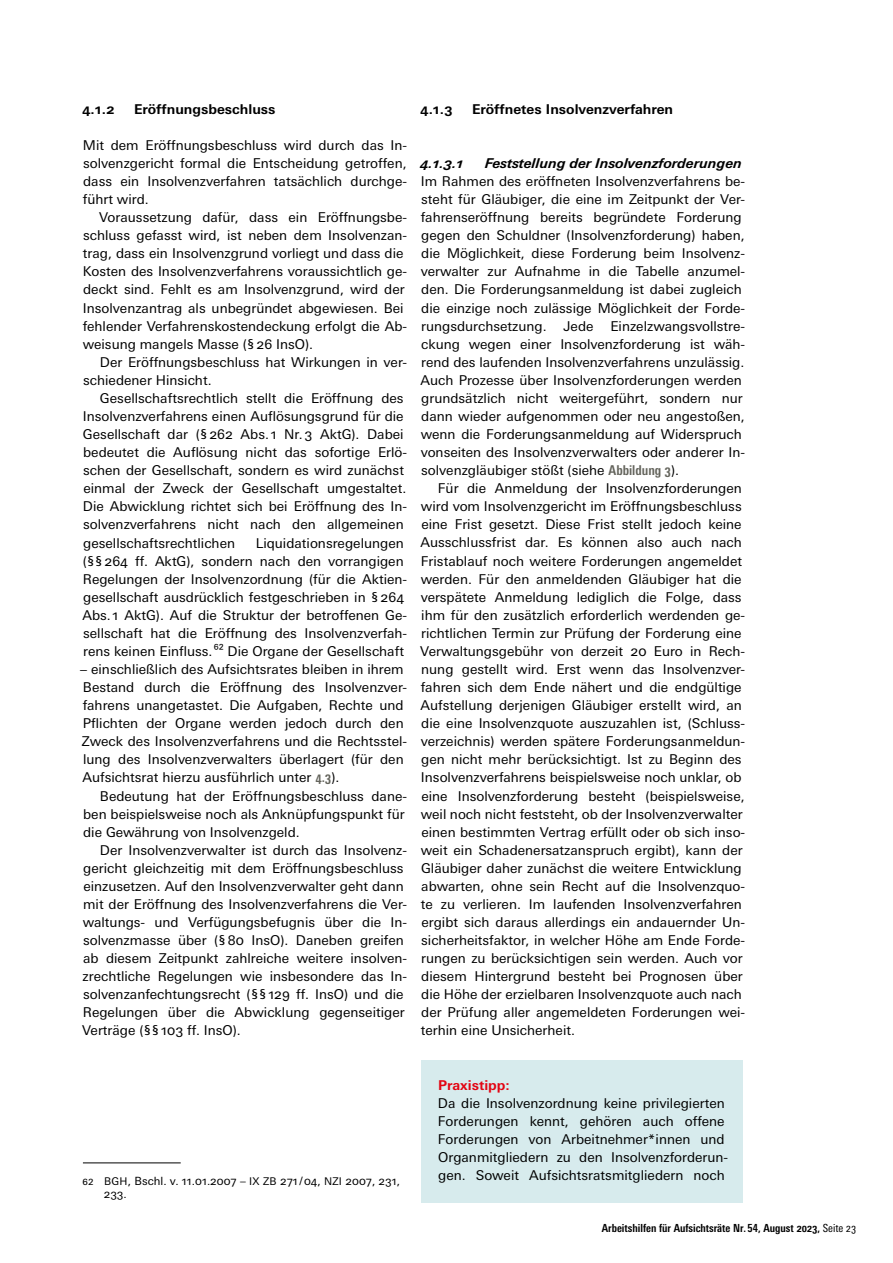
<style>
.page{position:relative;width:893px;height:1263px;background:#fff}
.page>*{position:absolute;margin:0;border:0;box-sizing:border-box;transform-origin:0 0}
.t1{font:13.5px/18px "Univers Next Pro";color:#000}
.t2{font:700 13.5px "Univers Next Pro";color:#000}
.t3{font:italic 700 13.5px "Univers Next Pro";letter-spacing:-.005em;color:#000}
.t4{font:700 13.5px "Univers Next Pro";color:#e30513}
.t5{font:11.25px/13.5px "Univers Next Pro";color:#000}
.t6{font:700 condensed 11.1px "Univers Next Pro";color:#000}
.s1{font-weight:700;font-stretch:condensed;color:#64645c}
.s2{font-size:10.65px}
.s3{font-weight:400}
</style>
<div class="page">
<hr style="left:83px;top:1162px;width:98px;height:1px;background:#000">
<div style="left:421px;top:1060px;width:321px;height:52px;background:#d7ebed"></div>
<div style="left:421px;top:1078px;width:321px;height:125px;background:#d7ebed"></div>
<p class="t2" style="left:82px;top:101px;width:34px">4.1.2</p>
<p class="t2" style="left:134px;top:101px;width:143px">Eröffnungsbeschluss</p>
<p class="t1" style="left:83px;top:136px;width:326px;text-align:justify">Mit dem Eröffnungsbeschluss wird durch das In&shy;solvenzgericht formal die Entscheidung getroffen, dass ein Insolvenzverfahren tatsächlich durchge&shy;führt wird.</p>
<p class="t1" style="left:83px;top:208px;width:326px;text-indent:16px">Voraussetzung dafür, dass ein Eröffnungsbe&shy;schluss gefasst wird, ist neben dem Insolvenzan&shy;trag, dass ein Insolvenzgrund vorliegt und dass die Kosten des Insolvenzverfahrens voraussichtlich ge&shy;deckt sind. Fehlt es am Insolvenzgrund, wird der Insolvenzantrag als unbegründet abgewiesen. Bei fehlender Verfahrenskostendeckung erfolgt die Ab&shy;weisung mangels Masse (§26 InsO).</p>
<p class="t1" style="left:83px;top:353px;width:325px;text-indent:17px">Der Eröffnungsbeschluss hat Wirkungen in ver&shy;schiedener Hinsicht.</p>
<p class="t1" style="left:83px;top:389px;width:326px;text-indent:17px">Gesellschaftsrechtlich stellt die Eröffnung des Insolvenzverfahrens einen Auflösungsgrund für die Gesellschaft dar (§262 Abs. 1 Nr.3 AktG). Dabei bedeutet die Auflösung nicht das sofortige Erlö&shy;schen der Gesellschaft, sondern es wird zunächst einmal der Zweck der Gesellschaft umgestaltet.<br>Die Abwicklung richtet sich bei Eröffnung des In&shy;solvenzverfahrens nicht nach den allgemeinen gesellschaftsrechtlichen</p>
<p class="t1" style="left:82px;top:534px;width:326px;text-indent:173px">Liquidationsregelungen (§§264 ff. AktG), sondern nach den vorrangigen Regelungen der Insolvenzordnung (für die Aktien&shy;gesellschaft ausdrücklich festgeschrieben in §264<br>Abs. 1 AktG). Auf die Struktur der betroffenen Ge&shy;sellschaft hat die Eröffnung des Insolvenzverfah&shy;rens keinen Einfluss. 62 Die Organe der Gesellschaft</p>
<p class="t1" style="left:80px;top:660px;width:329px">– einschließlich des Aufsichtsrates bleiben in ihrem Bestand durch die Eröffnung des Insolvenzver&shy;fahrens unangetastet. Die Aufgaben, Rechte und Pflichten der Organe werden jedoch durch den Zweck des Insolvenzverfahrens und die Rechtsstel&shy;lung des Insolvenzverwalters überlagert (für den Aufsichtsrat hierzu ausführlich unter <span class="s1">4.3</span>).</p>
<p class="t1" style="left:83px;top:787px;width:325px;text-indent:17px">Bedeutung hat der Eröffnungsbeschluss dane&shy;ben beispielsweise noch als Anknüpfungspunkt für die Gewährung von Insolvenzgeld.</p>
<p class="t1" style="left:82px;top:841px;width:326px;text-indent:18px">Der Insolvenzverwalter ist durch das Insolvenz&shy;gericht gleichzeitig mit dem Eröffnungsbeschluss einzusetzen. Auf den Insolvenzverwalter geht dann mit der Eröffnung des Insolvenzverfahrens die Ver&shy;waltungs- und Verfügungsbefugnis über die In&shy;solvenzmasse über (§80 InsO). Daneben greifen ab diesem Zeitpunkt zahlreiche weitere insolven&shy;zrechtliche Regelungen wie insbesondere das In&shy;solvenzanfechtungsrecht (§§129 ff. InsO) und die Regelungen über die Abwicklung gegenseitiger Verträge (§§103 ff. InsO).</p>
<p class="t2" style="left:420px;top:101px;width:34px">4.1.3</p>
<p class="t2" style="left:472px;top:101px;width:202px">Eröffnetes Insolvenzverfahren</p>
<p class="t3" style="left:420px;top:155px;width:45px">4.1.3.1</p>
<p class="t3" style="left:485px;top:155px;width:259px">Feststellung der Insolvenzforderungen</p>
<p class="t1" style="left:420px;top:172px;width:326px">Im Rahmen des eröffneten Insolvenzverfahrens be&shy;steht für Gläubiger, die eine im Zeitpunkt der Ver&shy;fahrenseröffnung bereits begründete Forderung gegen den Schuldner (Insolvenzforderung) haben, die Möglichkeit, diese Forderung beim Insolvenz&shy;verwalter zur Aufnahme in die Tabelle anzumel&shy;den. Die Forderungsanmeldung ist dabei zugleich die einzige noch zulässige Möglichkeit der Forde&shy;rungsdurchsetzung. Jede Einzelzwangsvollstre&shy;ckung wegen einer Insolvenzforderung ist wäh&shy;rend des laufenden Insolvenzverfahrens unzulässig.<br>Auch Prozesse über Insolvenzforderungen werden grundsätzlich nicht weitergeführt, sondern nur dann wieder aufgenommen oder neu angestoßen, wenn die Forderungsanmeldung auf Widerspruch vonseiten des Insolvenzverwalters oder anderer In&shy;solvenzgläubiger stößt (siehe <span class="s1">Abbildung 3</span>).</p>
<p class="t1" style="left:420px;top:479px;width:326px;text-indent:18px">Für die Anmeldung der Insolvenzforderungen wird vom Insolvenzgericht im Eröffnungsbeschluss eine Frist gesetzt. Diese Frist stellt jedoch keine Ausschlussfrist dar. Es können also auch nach Fristablauf noch weitere Forderungen angemeldet werden. Für den anmeldenden Gläubiger hat die verspätete Anmeldung lediglich die Folge, dass ihm für den zusätzlich erforderlich werdenden ge&shy;richtlichen Termin zur Prüfung der Forderung eine Verwaltungsgebühr von derzeit 20 Euro in Rech&shy;nung gestellt wird. Erst wenn das Insolvenzver&shy;fahren sich dem Ende nähert und die endgültige Aufstellung derjenigen Gläubiger erstellt wird, an die eine Insolvenzquote auszuzahlen ist, (Schluss&shy;verzeichnis) werden spätere Forderungsanmeldun&shy;gen nicht mehr berücksichtigt. Ist zu Beginn des Insolvenzverfahrens beispielsweise noch unklar, ob eine Insolvenzforderung besteht (beispielsweise, weil noch nicht feststeht, ob der Insolvenzverwalter einen bestimmten Vertrag erfüllt oder ob sich inso&shy;weit ein Schadenersatzanspruch ergibt), kann der Gläubiger daher zunächst die weitere Entwicklung abwarten, ohne sein Recht auf die Insolvenzquo&shy;te zu verlieren. Im laufenden Insolvenzverfahren ergibt sich daraus allerdings ein andauernder Un&shy;sicherheitsfaktor, in welcher Höhe am Ende Forde&shy;rungen zu berücksichtigen sein werden. Auch vor diesem Hintergrund besteht bei Prognosen über die Höhe der erzielbaren Insolvenzquote auch nach der Prüfung aller angemeldeten Forderungen wei&shy;terhin eine Unsicherheit.</p>
<p class="t5" style="left:104px;top:1174px;width:298px;text-indent:-21px">62 <span class="s2">BGH</span>, Bschl. v. 11.01.2007 – <span class="s2">IX ZB</span> 271 /04, <span class="s2">NZI</span> 2007, 231,<br>233.</p>
<p class="t4" style="left:438px;top:1077px;width:73px">Praxistipp:</p>
<p class="t1" style="left:438px;top:1094px;width:292px">Da die Insolvenzordnung keine privilegierten Forderungen kennt, gehören auch offene Forderungen von Arbeitnehmer*innen und Organmitgliedern zu den Insolvenzforderun&shy;gen. Soweit Aufsichtsratsmitgliedern noch</p>
<p class="t6" style="left:602px;top:1221px;width:256px">Arbeitshilfen für Aufsichtsräte Nr. 54, August 2023, <span class="s3">Seite 23</span></p>
</div>
